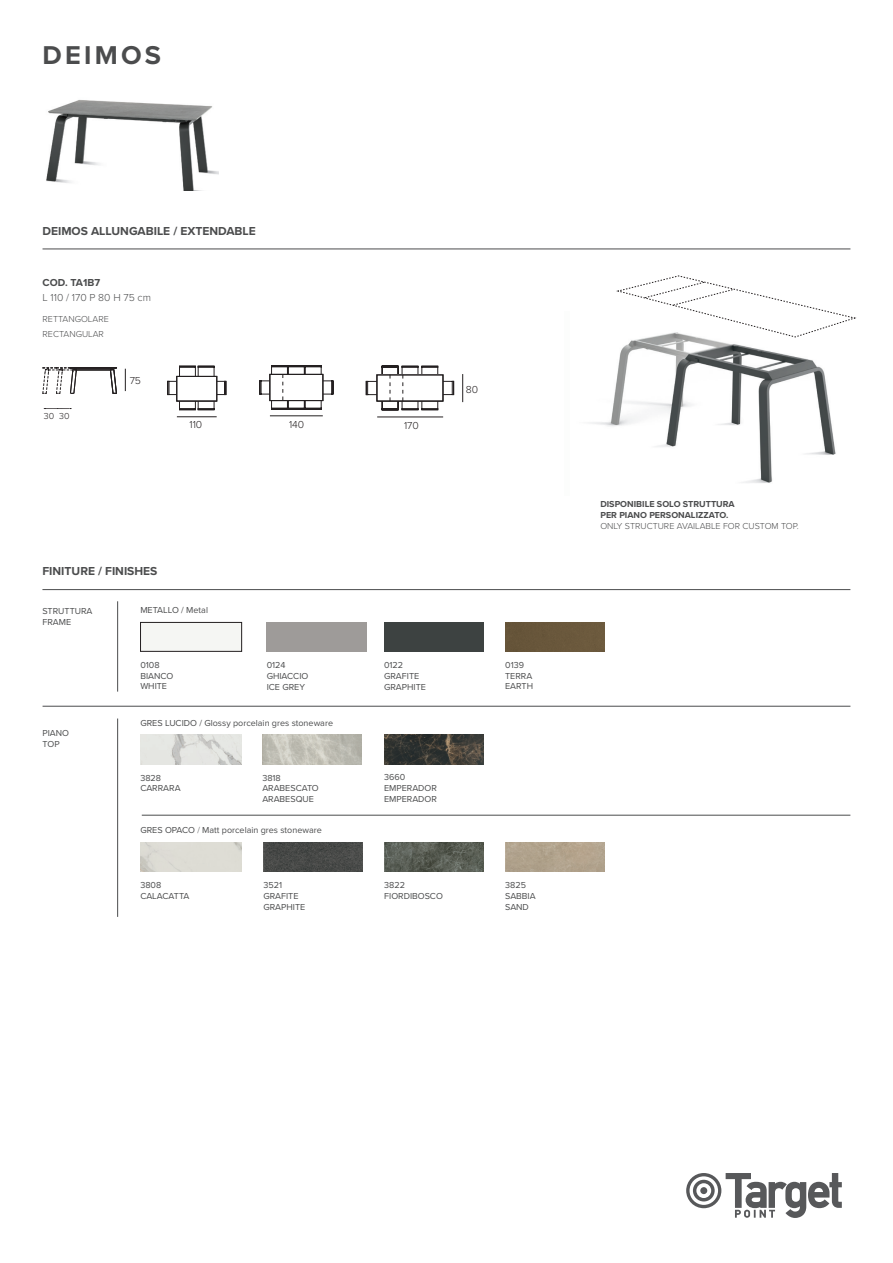
<style>
.page{position:relative;width:893px;height:1263px;background:#fff}
.page>*{position:absolute;margin:0;border:0;box-sizing:border-box;transform-origin:0 0}
.t1{font:700 26.7px "Proxima Nova";letter-spacing:.12em;color:#4b4c4d}
.t2{font:700 12px "Proxima Nova";color:#4b4c4d}
.misure{font:300 10.5px "Proxima Nova";color:#4b4c4d}
.t3{font:300 10.5px "Proxima Nova";color:#231f20}
.Cod__top202{font:700 10.5px "Proxima Nova";color:#4b4c4d}
.piano_top{font:9px/10.8px "Proxima Nova";color:#4b4c4d}
.nome_materiale{font:9px "Proxima Nova";color:#4b4c4d}
.misure-2{font:300 9px "Proxima Nova";color:#4b4c4d}
.t4{font:700 9px "Proxima Nova";color:#4b4c4d}
.t5{font:300 9px "Proxima Nova";color:#231f20}
.s1{font-weight:300}
</style>
<div class="page">
<svg style="left:686px;top:1173px;width:156px;height:45px"></svg>
<hr style="left:43px;top:249px;width:807px;height:1px;background:#4b4c4d">
<svg style="left:125px;top:369px;width:1px;height:22px"></svg>
<svg style="left:462px;top:374px;width:1px;height:28px"></svg>
<svg style="left:366px;top:366px;width:88px;height:44px"></svg>
<hr style="left:377px;top:417px;width:66px;height:1px;background:#231f20">
<svg style="left:42px;top:367px;width:75px;height:27px"></svg>
<svg style="left:167px;top:366px;width:59px;height:44px"></svg>
<div style="left:177px;top:376px;width:40px;height:25px;background:#fff"></div>
<div style="left:177px;top:376px;width:40px;height:25px;border:1px solid #231f20"></div>
<hr style="left:177px;top:416px;width:40px;height:1px;background:#231f20">
<svg style="left:259px;top:365px;width:74px;height:45px"></svg>
<hr style="left:270px;top:416px;width:53px;height:1px;background:#231f20">
<svg style="left:44px;top:408px;width:27px;height:1px"></svg>
<hr style="left:42px;top:589px;width:808px;height:1px;background:#4b4c4d">
<hr style="left:142px;top:815px;width:708px;height:1px;background:#4b4c4d">
<img style="left:140px;top:735px;width:102px;height:29px">
<img style="left:262px;top:735px;width:100px;height:29px">
<img style="left:140px;top:842px;width:102px;height:30px">
<img style="left:384px;top:842px;width:100px;height:30px">
<img style="left:263px;top:842px;width:100px;height:30px">
<div style="left:505px;top:842px;width:100px;height:30px;background:#b2a38d"></div>
<div style="left:505px;top:622px;width:100px;height:29px;background:#69573b"></div>
<hr style="left:117px;top:601px;width:1px;height:91px;background:#4b4c4d">
<hr style="left:117px;top:718px;width:1px;height:199px;background:#4b4c4d">
<div style="left:140px;top:622px;width:102px;height:29px;border:1px solid #231f20"></div>
<div style="left:384px;top:622px;width:100px;height:29px;background:#3d4241"></div>
<hr style="left:43px;top:706px;width:807px;height:1px;background:#4b4c4d">
<img style="left:384px;top:735px;width:100px;height:29px">
<img style="left:590px;top:337px;width:246px;height:146px">
<svg style="left:617px;top:275px;width:239px;height:62px"></svg>
<img style="left:46px;top:100px;width:173px;height:91px">
<p class="t1" style="left:43px;top:35px;width:120px">DEIMOS</p>
<p class="t2" style="left:42px;top:223px;width:215px">DEIMOS ALLUNGABILE / EXTENDABLE</p>
<p class="Cod__top202" style="left:43px;top:275px;width:59px">COD. TA1B7</p>
<p class="misure" style="left:43px;top:290px;width:110px">L 110 / 170 P 80 H 75 cm</p>
<p class="misure-2" style="left:43px;top:313px;width:68px">RETTANGOLARE</p>
<p class="misure-2" style="left:43px;top:328px;width:63px">RECTANGULAR</p>
<p class="t5" style="left:44px;top:410px;width:12px">30</p>
<p class="t5" style="left:59px;top:410px;width:12px">30</p>
<p class="t3" style="left:130px;top:373px;width:13px">75</p>
<p class="t3" style="left:189px;top:416px;width:14px">110</p>
<p class="t3" style="left:289px;top:416px;width:17px">140</p>
<p class="t3" style="left:404px;top:417px;width:16px">170</p>
<p class="t3" style="left:466px;top:381px;width:14px">80</p>
<p class="t2" style="left:42px;top:562px;width:117px">FINITURE / FINISHES</p>
<p class="piano_top" style="left:42px;top:606px;width:52px">STRUTTURA</p>
<p class="piano_top" style="left:42px;top:616px;width:30px">FRAME</p>
<p class="piano_top" style="left:43px;top:728px;width:28px">PIANO</p>
<p class="piano_top" style="left:43px;top:738px;width:19px">TOP</p>
<p class="piano_top" style="left:140px;top:604px;width:69px">METALLO / Metal</p>
<p class="piano_top" style="left:140px;top:659px;width:21px">0108</p>
<p class="piano_top" style="left:140px;top:670px;width:35px">BIANCO</p>
<p class="piano_top" style="left:140px;top:681px;width:28px">WHITE</p>
<p class="piano_top" style="left:267px;top:659px;width:20px">0124</p>
<p class="piano_top" style="left:267px;top:670px;width:43px">GHIACCIO</p>
<p class="piano_top" style="left:267px;top:681px;width:40px">ICE GREY</p>
<p class="nome_materiale" style="left:140px;top:716px;width:194px">GRES LUCIDO / Glossy porcelain gres stoneware</p>
<p class="piano_top" style="left:140px;top:772px;width:22px">3828</p>
<p class="piano_top" style="left:140px;top:782px;width:42px">CARRARA</p>
<p class="piano_top" style="left:262px;top:772px;width:20px">3818</p>
<p class="piano_top" style="left:262px;top:782px;width:58px">ARABESCATO</p>
<p class="piano_top" style="left:262px;top:793px;width:53px">ARABESQUE</p>
<p class="nome_materiale" style="left:140px;top:823px;width:183px">GRES OPACO <span class="s1">/</span> Matt porcelain gres stoneware</p>
<p class="piano_top" style="left:140px;top:879px;width:22px">3808</p>
<p class="piano_top" style="left:140px;top:890px;width:51px">CALACATTA</p>
<p class="piano_top" style="left:263px;top:879px;width:20px">3521</p>
<p class="piano_top" style="left:263px;top:890px;width:37px">GRAFITE</p>
<p class="piano_top" style="left:263px;top:901px;width:43px">GRAPHITE</p>
<p class="piano_top" style="left:384px;top:659px;width:21px">0122</p>
<p class="piano_top" style="left:384px;top:670px;width:37px">GRAFITE</p>
<p class="piano_top" style="left:384px;top:681px;width:43px">GRAPHITE</p>
<p class="piano_top" style="left:384px;top:772px;width:23px">3660</p>
<p class="piano_top" style="left:384px;top:782px;width:54px">EMPERADOR</p>
<p class="piano_top" style="left:384px;top:793px;width:54px">EMPERADOR</p>
<p class="piano_top" style="left:384px;top:879px;width:22px">3822</p>
<p class="piano_top" style="left:384px;top:890px;width:60px">FIORDIBOSCO</p>
<p class="piano_top" style="left:505px;top:659px;width:29px">0139<br>TERRA</p>
<p class="piano_top" style="left:505px;top:681px;width:29px">EARTH</p>
<p class="piano_top" style="left:505px;top:879px;width:22px">3825</p>
<p class="piano_top" style="left:505px;top:890px;width:32px">SABBIA</p>
<p class="piano_top" style="left:505px;top:901px;width:25px">SAND</p>
<p class="t4" style="left:600px;top:497px;width:136px">DISPONIBILE SOLO STRUTTURA</p>
<p class="t4" style="left:600px;top:508px;width:129px">PER PIANO PERSONALIZZATO.</p>
<p class="misure-2" style="left:600px;top:519px;width:200px">ONLY STRUCTURE AVAILABLE FOR CUSTOM TOP.</p>
</div>
